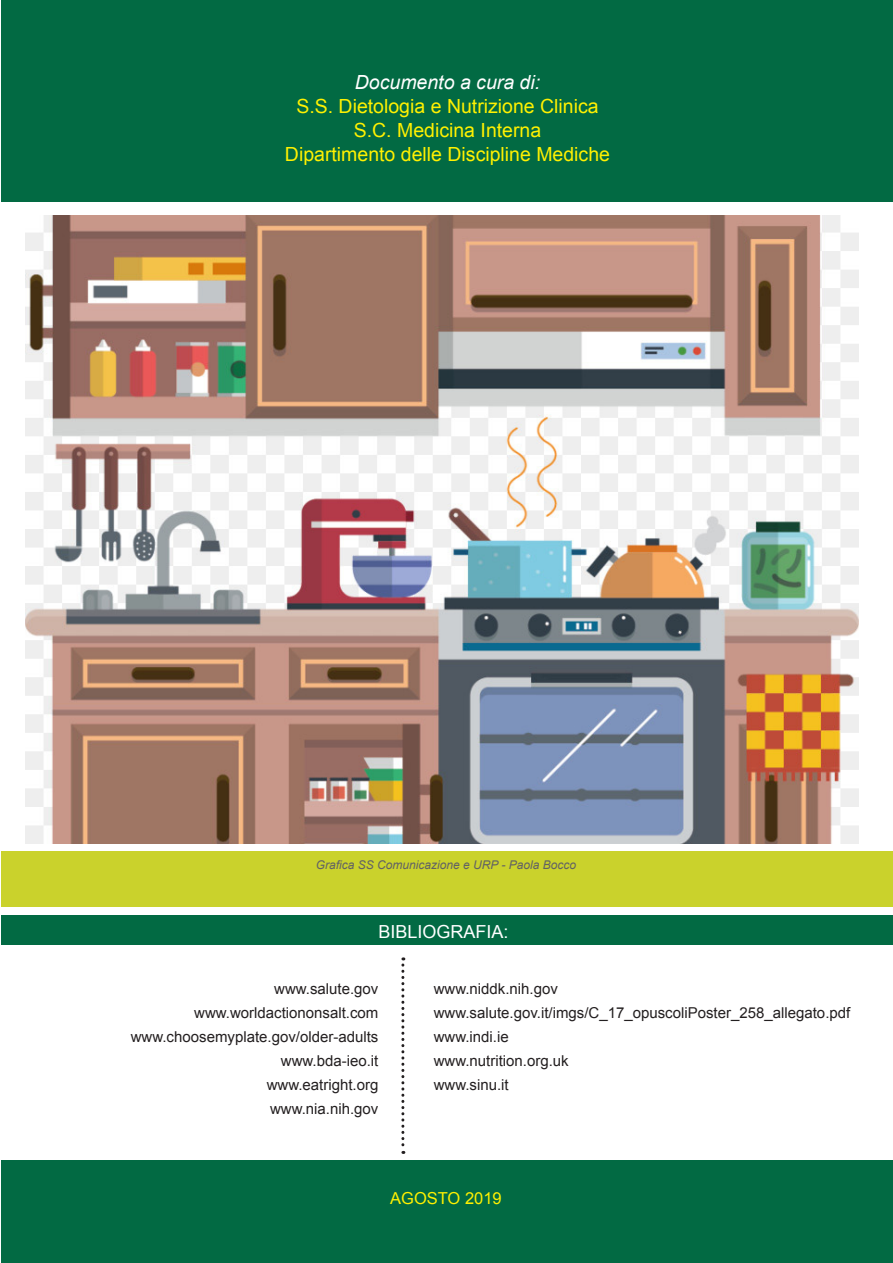
<style>
.page{position:relative;width:893px;height:1263px;background:#fff}
.page>*{position:absolute;margin:0;border:0;box-sizing:border-box;transform-origin:0 0}
.t1{font:19.5px "Arial";color:#fff101}
.t2{font:italic 19.5px "Arial";color:#fff}
.t3{font:18px "Arial";color:#fff}
.t4{font:16.5px "Arial";color:#fff101}
.t5{font:15px "Arial";color:#231f20}
.t6{font:italic 12px "Arial";color:#616164}
</style>
<div class="page">
<div style="left:1px;top:0;width:891px;height:202px;background:#026a43"></div>
<div style="left:1px;top:915px;width:891px;height:30px;background:#026a43"></div>
<div style="left:2px;top:1161px;width:891px;height:102px;background:#026a43"></div>
<div style="left:2px;top:851px;width:891px;height:56px;background:#cad22c"></div>
<svg style="left:401px;top:957px;width:3px;height:197px"></svg>
<img style="left:25px;top:216px;width:834px;height:627px">
<p class="t2" style="left:355px;top:69px;width:187px">Documento a cura di:</p>
<p class="t1" style="left:296px;top:93px;width:304px">S.S. Dietologia e Nutrizione Clinica</p>
<p class="t1" style="left:354px;top:117px;width:189px">S.C. Medicina Interna</p>
<p class="t1" style="left:285px;top:141px;width:327px">Dipartimento delle Discipline Mediche</p>
<p class="t6" style="left:316px;top:857px;width:262px">Grafica SS Comunicazione e URP - Paola Bocco</p>
<p class="t3" style="left:379px;top:920px;width:132px">BIBLIOGRAFIA:</p>
<p class="t5" style="left:274px;top:979px;width:106px">www.salute.gov</p>
<p class="t5" style="left:194px;top:1003px;width:186px">www.worldactiononsalt.com</p>
<p class="t5" style="left:131px;top:1027px;width:249px">www.choosemyplate.gov/older-adults</p>
<p class="t5" style="left:281px;top:1051px;width:99px">www.bda-ieo.it</p>
<p class="t5" style="left:267px;top:1075px;width:113px">www.eatright.org</p>
<p class="t5" style="left:270px;top:1099px;width:110px">www.nia.nih.gov</p>
<p class="t5" style="left:434px;top:979px;width:126px">www.niddk.nih.gov</p>
<p class="t5" style="left:434px;top:1003px;width:418px">www.salute.gov.it/imgs/C_17_opuscoliPoster_258_allegato.pdf</p>
<p class="t5" style="left:434px;top:1027px;width:77px">www.indi.ie</p>
<p class="t5" style="left:434px;top:1051px;width:137px">www.nutrition.org.uk</p>
<p class="t5" style="left:434px;top:1075px;width:77px">www.sinu.it</p>
<p class="t4" style="left:390px;top:1187px;width:113px">AGOSTO 2019</p>
</div>
